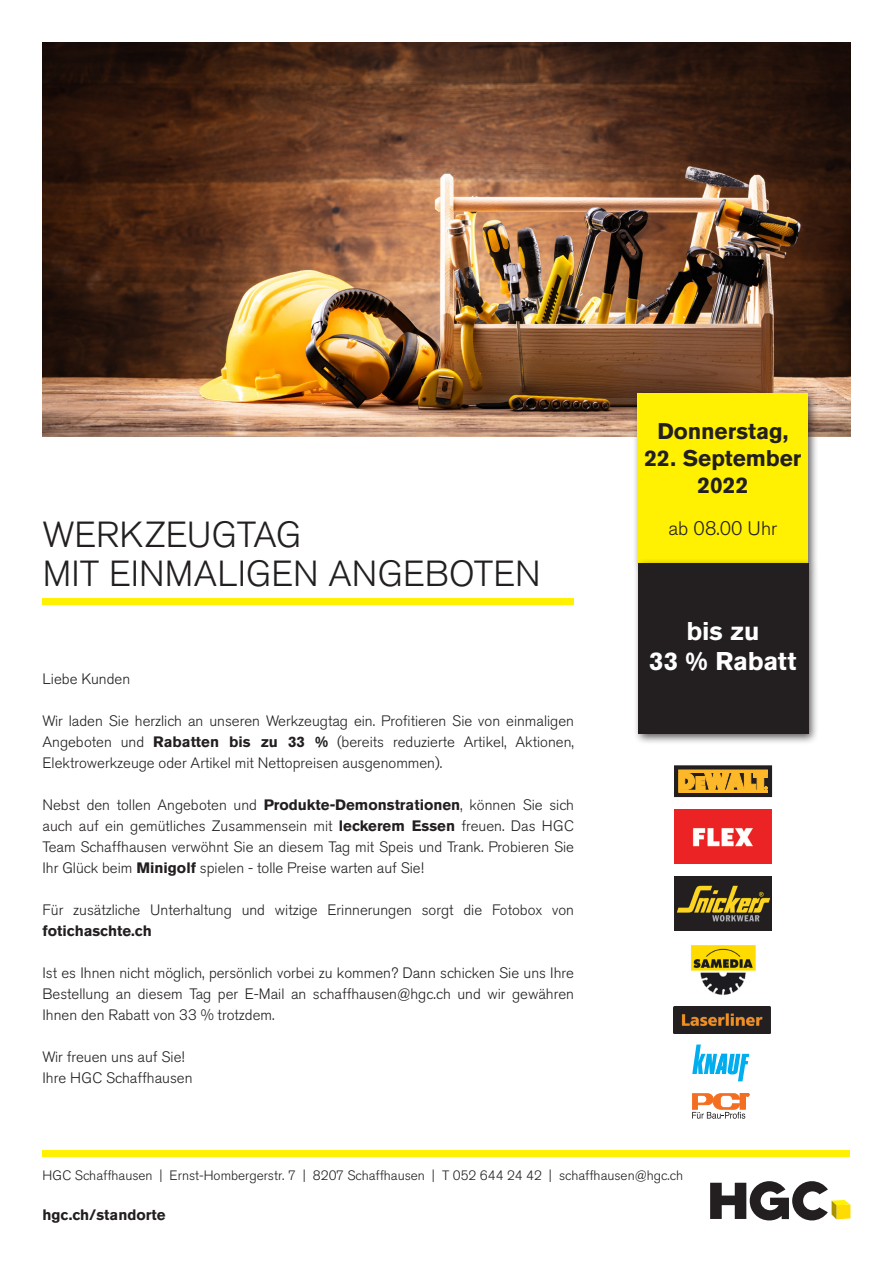
<style>
.page{position:relative;width:893px;height:1263px;background:#fff}
.page>*{position:absolute;margin:0;border:0;box-sizing:border-box;transform-origin:0 0}
.t1{font:300 36px "Akzidenz Grotesk Pro";letter-spacing:.005em;color:#231f20}
.t2{font:700 25.5px "Akzidenz Grotesk Pro";letter-spacing:-.005em;color:#fff}
.t3{font:700 22.5px/27px "Akzidenz Grotesk Pro";color:#231f20;text-align:center}
.t4{font:300 19.5px "Akzidenz Grotesk Pro";color:#231f20}
.Absatzformat_1{font:300 15px/21px "Akzidenz Grotesk Pro";color:#231f20;text-align:justify}
.t5{font:700 15px "Akzidenz Grotesk Pro";color:#231f20}
.t6{font:300 13.5px "Akzidenz Grotesk Pro";color:#231f20}
.s1{font-weight:700}
</style>
<div class="page">
<div style="left:43px;top:1151px;width:807px;height:6px;background:#fff101"></div>
<svg style="left:710px;top:1181px;width:140px;height:39px"></svg>
<img style="left:42px;top:43px;width:808px;height:393px">
<div style="left:633px;top:388px;width:186px;height:186px;background:#231f20;opacity:.75"></div>
<div style="left:638px;top:393px;width:170px;height:170px;background:#fff101"></div>
<div style="left:43px;top:599px;width:531px;height:6px;background:#fff101"></div>
<div style="left:633px;top:558px;width:186px;height:187px;background:#231f20;opacity:.75"></div>
<div style="left:638px;top:564px;width:170px;height:170px;background:#231f20"></div>
<svg style="left:676px;top:768px;width:94px;height:27px"></svg>
<div style="left:674px;top:766px;width:98px;height:31px;border:1px solid #231f20"></div>
<div style="left:679px;top:770px;width:88px;height:2px;border:1px solid #fcb828"></div>
<div style="left:679px;top:790px;width:88px;height:2px;border:1px solid #fcb828"></div>
<svg style="left:678px;top:773px;width:89px;height:17px"></svg>
<img style="left:674px;top:809px;width:98px;height:55px">
<img style="left:674px;top:876px;width:98px;height:54px">
<img style="left:691px;top:945px;width:65px;height:51px">
<img style="left:674px;top:1006px;width:97px;height:27px">
<svg style="left:692px;top:1044px;width:57px;height:37px"></svg>
<svg style="left:692px;top:1093px;width:57px;height:26px"></svg>
<p class="t1" style="left:43px;top:511px;width:260px">WERKZEUGTAG</p>
<p class="t1" style="left:43px;top:550px;width:499px">MIT EINMALIGEN ANGEBOTEN</p>
<p class="Absatzformat_1" style="left:43px;top:668px;width:89px">Liebe Kunden</p>
<p class="Absatzformat_1" style="left:43px;top:710px;width:533px">Wir laden Sie herzlich an unseren Werkzeugtag ein. Profitieren Sie von einmaligen Angeboten und <span class="s1">Rabatten bis zu 33 %</span> (bereits reduzierte Artikel, Aktionen, Elektrowerkzeuge oder Artikel mit Nettopreisen ausgenommen).</p>
<p class="Absatzformat_1" style="left:43px;top:794px;width:533px">Nebst den tollen Angeboten und <span class="s1">Produkte-Demonstrationen</span>, können Sie sich auch auf ein gemütliches Zusammensein mit <span class="s1">leckerem Essen</span> freuen. Das HGC Team Schaffhausen verwöhnt Sie an diesem Tag mit Speis und Trank. Probieren Sie Ihr Glück beim <span class="s1">Minigolf</span> spielen - tolle Preise warten auf Sie!</p>
<p class="Absatzformat_1" style="left:43px;top:899px;width:533px">Für zusätzliche Unterhaltung und witzige Erinnerungen sorgt die Fotobox von <span class="s1">fotichaschte.ch</span></p>
<p class="Absatzformat_1" style="left:43px;top:962px;width:533px">Ist es Ihnen nicht möglich, persönlich vorbei zu kommen? Dann schicken Sie uns Ihre Bestellung an diesem Tag per E-Mail an schaffhausen@hgc.ch und wir gewähren Ihnen den Rabatt von 33 % trotzdem.</p>
<p class="Absatzformat_1" style="left:43px;top:1046px;width:144px">Wir freuen uns auf Sie!</p>
<p class="Absatzformat_1" style="left:43px;top:1067px;width:151px">Ihre HGC Schaffhausen</p>
<p class="t3" style="left:657px;top:417px;width:133px">Donnerstag,</p>
<p class="t3" style="left:644px;top:444px;width:158px">22. September<br>2022</p>
<p class="t4" style="left:668px;top:515px;width:110px">ab 08.00 Uhr</p>
<p class="t2" style="left:686px;top:614px;width:75px">bis zu</p>
<p class="t2" style="left:649px;top:645px;width:149px">33 % Rabatt</p>
<p class="t6" style="left:43px;top:1166px;width:642px">HGC Schaffhausen | Ernst-Hombergerstr. 7 | 8207 Schaffhausen | T 052 644 24 42 | schaffhausen@hgc.ch</p>
<p class="t5" style="left:43px;top:1205px;width:125px">hgc.ch/standorte</p>
</div>
